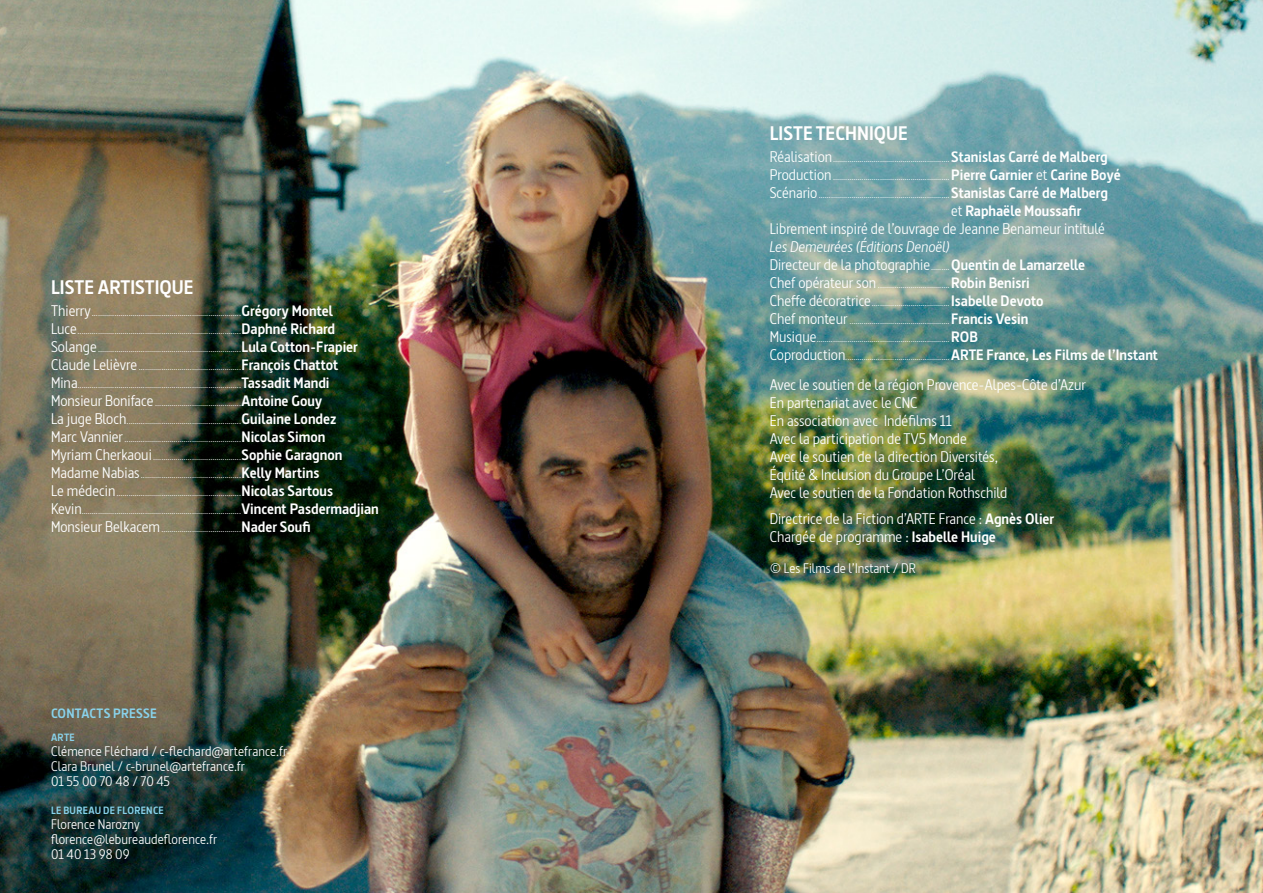
<style>
.page{position:relative;width:1263px;height:893px;background:#fff}
.page>*{position:absolute;margin:0;border:0;box-sizing:border-box;transform-origin:0 0}
.t1{font:700 19.5px "Barna";color:#fff}
.t2{font:15px/18px "Barna";color:#fff}
.t3{font:700 15px "Barna";color:#fff}
.t4{font:13.5px "Barna";letter-spacing:.005em;color:#fff}
.t5{font:13.5px "Barna";letter-spacing:-.015em;color:#fff}
.t6{font:700 13.5px "Barna";letter-spacing:.015em;color:#89d2eb}
.t7{font:700 10.5px "Barna";letter-spacing:.025em;color:#89d2eb}
.t8{font:9px/18px "Barna";color:#fff}
.s1{font-size:15px}
.s2{font-weight:700;font-size:15px}
.s3{font-weight:400}
.s4{font-style:italic}
.s5{font-size:9px}
.s6{font-weight:700}
</style>
<div class="page">
<img style="left:0;top:0;width:1263px;height:893px">
<p class="t1" style="left:51px;top:276px;width:144px">LISTE ARTISTIQUE</p>
<p class="t8" style="left:51px;top:304px;width:284px"><span class="s1">Thierry</span>.........................................................................<span class="s2">Grégory Montel</span></p>
<p class="t8" style="left:51px;top:322px;width:286px"><span class="s1">Luce</span>................................................................................<span class="s2">Daphné Richard</span></p>
<p class="t8" style="left:51px;top:340px;width:308px"><span class="s1">Solange</span>......................................................................<span class="s2">Lula Cotton-Frapier</span></p>
<p class="t8" style="left:51px;top:358px;width:289px"><span class="s1">Claude Lelièvre</span> ..................................................<span class="s2">François Chattot</span></p>
<p class="t8" style="left:51px;top:376px;width:280px"><span class="s1">Mina</span>................................................................................<span class="s2">Tassadit Mandi</span></p>
<p class="t8" style="left:51px;top:394px;width:273px"><span class="s1">Monsieur Boniface</span> ..........................................<span class="s2">Antoine Gouy</span></p>
<p class="t8" style="left:51px;top:412px;width:287px"><span class="s1">La juge Bloch</span>........................................................<span class="s2">Guilaine Londez</span></p>
<p class="t8" style="left:51px;top:430px;width:276px"><span class="s1">Marc Vannier</span> .........................................................<span class="s2">Nicolas Simon</span></p>
<p class="t8" style="left:51px;top:448px;width:293px"><span class="s1">Myriam Cherkaoui</span> ...........................................<span class="s2">Sophie Garagnon</span></p>
<p class="t8" style="left:51px;top:466px;width:270px"><span class="s1">Madame Nabias</span>.................................................<span class="s2">Kelly Martins</span></p>
<p class="t8" style="left:51px;top:484px;width:284px"><span class="s1">Le médecin</span>.............................................................<span class="s2">Nicolas Sartous</span></p>
<p class="t8" style="left:51px;top:502px;width:329px"><span class="s1">Kevin</span>..............................................................................<span class="s2">Vincent Pasdermadjian</span></p>
<p class="t8" style="left:51px;top:520px;width:261px"><span class="s1">Monsieur Belkacem</span>.......................................<span class="s2">Nader Soufi</span></p>
<p class="t6" style="left:51px;top:705px;width:107px">CONTACTS PRESSE</p>
<p class="t7" style="left:51px;top:731px;width:25px">ARTE</p>
<p class="t4" style="left:51px;top:743px;width:237px">Clémence Fléchard / c-flechard@artefrance.fr</p>
<p class="t4" style="left:51px;top:758px;width:195px">Clara Brunel / c-brunel@artefrance.fr</p>
<p class="t5" style="left:51px;top:773px;width:121px">01 55 00 70 48 / 70 45</p>
<p class="t7" style="left:51px;top:804px;width:114px">LE BUREAU DE FLORENCE</p>
<p class="t4" style="left:51px;top:816px;width:90px">Florence Narozny</p>
<p class="t4" style="left:51px;top:831px;width:167px">florence@lebureaudeflorence.fr</p>
<p class="t4" style="left:51px;top:846px;width:80px">01 40 13 98 09</p>
<p class="t1" style="left:770px;top:121px;width:140px">LISTE TECHNIQUE</p>
<p class="t8" style="left:770px;top:150px;width:340px"><span class="s1">Réalisation</span>......................................................... <span class="s2">Stanislas Carré de Malberg</span></p>
<p class="t8" style="left:770px;top:168px;width:352px"><span class="s1">Production</span> ......................................................... <span class="s2">Pierre Garnier</span> <span class="s1">et</span> <span class="s2">Carine Boyé</span></p>
<p class="t8" style="left:770px;top:186px;width:340px"><span class="s1">Scénario</span>................................................................ <span class="s2">Stanislas Carré de Malberg</span></p>
<p class="t3" style="left:951px;top:202px;width:132px"><span class="s3">et</span> Raphaële Moussafir</p>
<p class="t2" style="left:770px;top:220px;width:337px">Librement inspiré de l’ouvrage de Jeanne Benameur intitulé<br><span class="s4">Les Demeurées (Éditions Denoël)<br></span>Directeur de la photographie<span class="s5">.........</span> <span class="s6">Quentin de Lamarzelle</span></p>
<p class="t8" style="left:770px;top:276px;width:275px"><span class="s1">Chef opérateur son</span> ................................... <span class="s2">Robin Benisri<br></span><span class="s1">Cheffe décoratrice</span>...................................... <span class="s2">Isabelle Devoto</span></p>
<p class="t8" style="left:770px;top:312px;width:260px"><span class="s1">Chef monteur</span> ................................................. <span class="s2">Francis Vesin</span></p>
<p class="t8" style="left:770px;top:330px;width:210px"><span class="s1">Musique</span>................................................................. <span class="s2">ROB</span></p>
<p class="t8" style="left:770px;top:348px;width:390px"><span class="s1">Coproduction</span>................................................... <span class="s2">ARTE France, Les Films de l’Instant</span></p>
<p class="t2" style="left:770px;top:376px;width:318px">Avec le soutien de la région Provence-Alpes-Côte d’Azur</p>
<p class="t2" style="left:770px;top:394px;width:199px">En partenariat avec le CNC<br>En association avec Indéfilms 11<br>Avec la participation de TV5 Monde</p>
<p class="t2" style="left:770px;top:448px;width:239px">Avec le soutien de la direction Diversités,<br>Équité &amp; Inclusion du Groupe L’Oréal<br>Avec le soutien de la Fondation Rothschild</p>
<p class="t2" style="left:770px;top:509px;width:286px">Directrice de la Fiction d’ARTE France : <span class="s6">Agnès Olier</span></p>
<p class="t2" style="left:770px;top:527px;width:228px">Chargée de programme : <span class="s6">Isabelle Huige</span></p>
<p class="t4" style="left:770px;top:560px;width:148px">© Les Films de l’Instant / DR</p>
</div>
